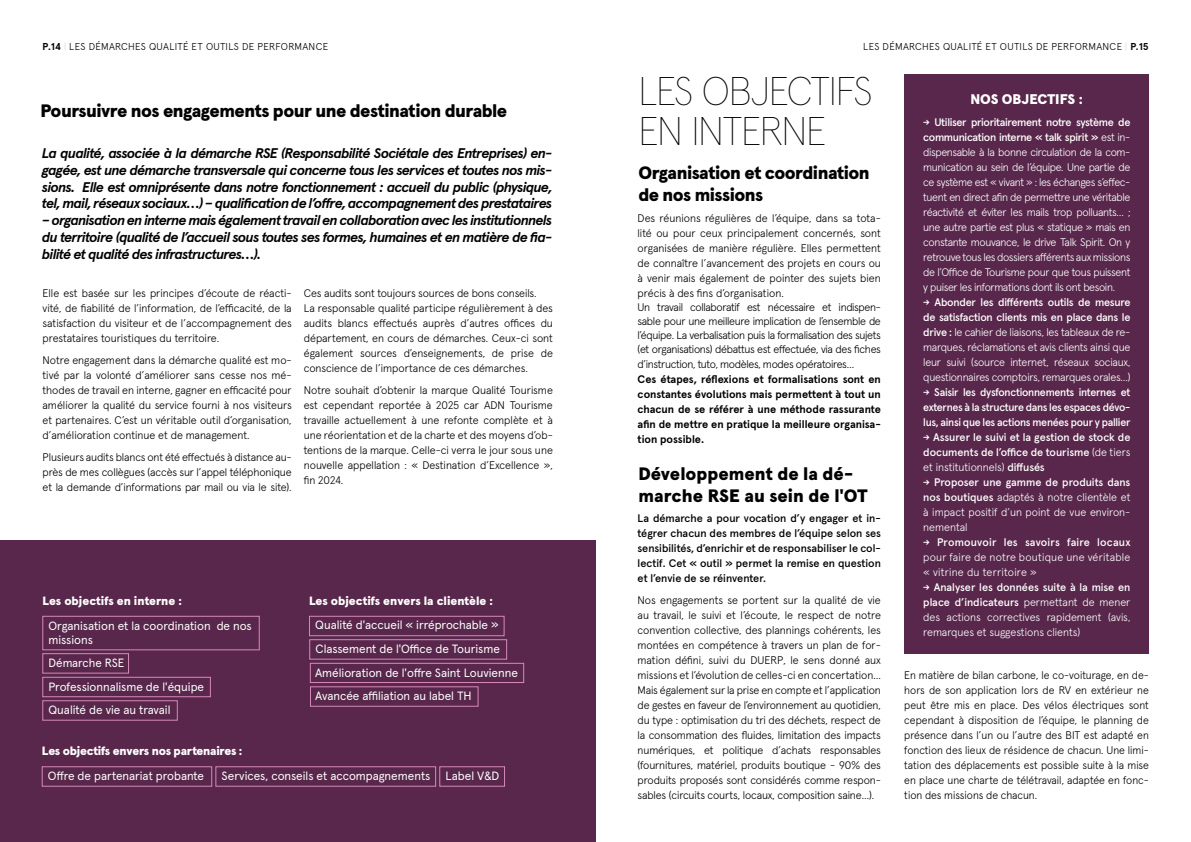
<style>
.page{position:relative;width:1191px;height:842px;background:#fff}
.page>*{position:absolute;margin:0;border:0;box-sizing:border-box;transform-origin:0 0}
.t1{font:100 40px/40px "Apercu Pro";letter-spacing:-.04em;color:#020203}
.t2{font:900 18px/22px "Apercu Pro";letter-spacing:-.03em;color:#020203}
.t3{font:900 18px/22px "Apercu Pro";color:#020203}
.t4{font:italic 700 14px/16.8px "Apercu Pro";letter-spacing:-.05em;color:#020203;text-align:justify}
.t5{font:900 14px "Apercu Pro";letter-spacing:-.005em;color:#fff}
.t6{font:12px/23.5px "Apercu Pro";color:#fff}
.t7{font:900 12px "Apercu Pro";letter-spacing:-.01em;color:#fff}
.t8{font:300 11px/15px "Apercu Pro";letter-spacing:-.01em;color:#000;text-align:justify}
.t9{font:300 11px/15px "Apercu Pro";letter-spacing:-.01em;color:#fff;text-align:justify}
.t10{font:500 11px/15px "Apercu Pro";letter-spacing:-.025em;color:#fff;text-align:justify}
.t11{font:500 11px/15px "Apercu Pro";color:#000;text-align:justify}
.t12{font:700 11px/15px "Apercu Pro";color:#000;text-align:justify}
.t13{font:300 11px "Apercu Pro";letter-spacing:-.03em;color:#000}
.t14{font:300 10px "Apercu Pro";letter-spacing:.03em;color:#020203}
.t15{font:300 10px "Apercu Pro";letter-spacing:.03em;color:#020304}
.s1{font-weight:700;color:#000}
.s2{font-weight:100;color:#d889b9}
.s3{font-weight:700}
.s4{font-weight:500;font-size:10.5px}
.s5{font-weight:500}
.s6{font-size:10.5px}
.s7{font-weight:300}
</style>
<div class="page">
<div style="left:0;top:540px;width:595px;height:302px;background:#58274b"></div>
<div style="left:42px;top:677px;width:169px;height:20px;border:1px solid #d889b9"></div>
<div style="left:42px;top:766px;width:170px;height:21px;border:1px solid #d889b9"></div>
<div style="left:309px;top:616px;width:195px;height:20px;border:1px solid #d889b9"></div>
<div style="left:215px;top:766px;width:221px;height:21px;border:1px solid #d889b9"></div>
<div style="left:439px;top:766px;width:66px;height:21px;border:1px solid #d889b9"></div>
<div style="left:42px;top:700px;width:136px;height:21px;border:1px solid #d889b9"></div>
<div style="left:310px;top:663px;width:214px;height:20px;border:1px solid #d889b9"></div>
<div style="left:42px;top:616px;width:218px;height:34px;border:1px solid #d889b9"></div>
<div style="left:42px;top:653px;width:87px;height:21px;border:1px solid #d889b9"></div>
<div style="left:309px;top:639px;width:198px;height:21px;border:1px solid #d889b9"></div>
<div style="left:310px;top:686px;width:168px;height:21px;border:1px solid #d889b9"></div>
<div style="left:904px;top:74px;width:244px;height:579px;background:#58274b"></div>
<p class="t14" style="left:43px;top:39px;width:287px"><span class="s1">P.14</span> <span class="s2">|</span> LES DÉMARCHES QUALITÉ ET OUTILS DE PERFORMANCE</p>
<h2 class="t2" style="left:40px;top:98px;width:468px">Poursuivre nos engagements pour une destination durable</h2>
<p class="t4" style="left:42px;top:144px;width:512px">La qualité, associée à la démarche RSE (Responsabilité Sociétale des Entreprises) en&shy;gagée, est une démarche transversale qui concerne tous les services et toutes nos mis&shy;sions. Elle est omniprésente dans notre fonctionnement : accueil du public (physique, tel, mail, réseaux sociaux…) – qualification de l’offre, accompagnement des prestataires</p>
<p class="t4" style="left:42px;top:211px;width:512px">– organisation en interne mais également travail en collaboration avec les institutionnels du territoire (qualité de l’accueil sous toutes ses formes, humaines et en matière de fia&shy;bilité et qualité des infrastructures…).</p>
<p class="t8" style="left:43px;top:285px;width:251px">Elle est basée sur les principes d’écoute de réacti&shy;vité, de fiabilité de l’information, de l’efficacité, de la satisfaction du visiteur et de l’accompagnement des prestataires touristiques du territoire.</p>
<p class="t8" style="left:43px;top:352px;width:251px">Notre engagement dans la démarche qualité est mo&shy;tivé par la volonté d’améliorer sans cesse nos mé&shy;thodes de travail en interne, gagner en efficacité pour améliorer la qualité du service fourni à nos visiteurs et partenaires. C’est un véritable outil d’organisation, d’amélioration continue et de management.</p>
<p class="t8" style="left:43px;top:449px;width:251px">Plusieurs audits blancs ont été effectués à distance au&shy;près de mes collègues (accès sur l’appel téléphonique et la demande d’informations par mail ou via le site).</p>
<p class="t8" style="left:304px;top:285px;width:251px;text-align:left">Ces audits sont toujours sources de bons conseils.<br>La responsable qualité participe régulièrement à des audits blancs effectués auprès d’autres offices du département, en cours de démarches. Ceux-ci sont également sources d’enseignements, de prise de conscience de l’importance de ces démarches.</p>
<p class="t8" style="left:304px;top:382px;width:251px">Notre souhait d’obtenir la marque Qualité Tourisme est cependant reportée à 2025 car ADN Tourisme travaille actuellement à une refonte complète et à une réorientation et de la charte et des moyens d’ob&shy;tentions de la marque. Celle-ci verra le jour sous une nouvelle appellation : « Destination d’Excellence », fin 2024.</p>
<p class="t7" style="left:43px;top:591px;width:141px">Les objectifs en interne :</p>
<p class="t7" style="left:309px;top:591px;width:185px">Les objectifs envers la clientèle :</p>
<p class="t6" style="left:49px;top:618px;width:205px;line-height:14px">Organisation et la coordination de nos missions</p>
<p class="t6" style="left:49px;top:650px;width:157px">Démarche RSE<br>Professionnalisme de l'équipe<br>Qualité de vie au travail</p>
<p class="t7" style="left:42px;top:741px;width:202px">Les objectifs envers nos partenaires :</p>
<p class="t6" style="left:315px;top:612px;width:185px">Qualité d'accueil « irréprochable »</p>
<p class="t6" style="left:315px;top:636px;width:186px">Classement de l'Office de Tourisme</p>
<p class="t6" style="left:315px;top:660px;width:205px">Amélioration de l'offre Saint Louvienne</p>
<p class="t6" style="left:315px;top:683px;width:158px">Avancée affiliation au label TH</p>
<p class="t6" style="left:48px;top:763px;width:158px">Offre de partenariat probante</p>
<p class="t6" style="left:222px;top:763px;width:210px">Services, conseils et accompagnements</p>
<p class="t6" style="left:445px;top:763px;width:55px">Label V&amp;D</p>
<p class="t15" style="left:863px;top:39px;width:287px">LES DÉMARCHES QUALITÉ ET OUTILS DE PERFORMANCE <span class="s2">|</span> <span class="s3">P.15</span></p>
<h1 class="t1" style="left:638px;top:67px;width:236px">LES OBJECTIFS<br>EN INTERNE</h1>
<h2 class="t2" style="left:638px;top:161px;width:233px">Organisation et coordination de nos missions</h2>
<p class="t8" style="left:637px;top:210px;width:245px">Des réunions régulières de l’équipe, dans sa tota&shy;lité ou pour ceux principalement concernés, sont organisées de manière régulière. Elles permettent de connaître l’avancement des projets en cours ou à venir mais également de pointer des sujets bien précis à des fins d’organisation.</p>
<p class="t8" style="left:637px;top:299px;width:245px;line-height:14px">Un travail collaboratif est nécessaire et indispen&shy;sable pour une meilleure implication de l’ensemble de l’équipe. La verbalisation puis la formalisation des sujets (et organisations) débattus est effectuée, via des fiches</p>
<p class="t13" style="left:637px;top:356px;width:218px">d’instruction, tuto, modèles, modes opératoires…</p>
<p class="t12" style="left:637px;top:371px;width:245px">Ces étapes, réflexions et formalisations sont en constantes évolutions mais permettent à tout un chacun de se référer à une méthode rassurante afin de mettre en pratique la meilleure organisa&shy;tion possible.</p>
<h2 class="t3" style="left:638px;top:461px;width:231px">Développement de la dé&shy;marche RSE au sein de l'OT</h2>
<p class="t11" style="left:637px;top:510px;width:245px">La démarche a pour vocation d’y engager et in&shy;tégrer chacun des membres de l’équipe selon ses sensibilités, d’enrichir et de responsabiliser le col&shy;lectif. Cet « outil » permet la remise en question et l’envie de se réinventer.</p>
<p class="t8" style="left:637px;top:592px;width:245px">Nos engagements se portent sur la qualité de vie au travail, le suivi et l’écoute, le respect de notre convention collective, des plannings cohérents, les montées en compétence à travers un plan de for&shy;mation défini, suivi du DUERP, le sens donné aux missions et l’évolution de celles-ci en concertation… Mais également sur la prise en compte et l’application de gestes en faveur de l’environnement au quotidien, du type : optimisation du tri des déchets, respect de la consommation des fluides, limitation des impacts numériques, et politique d’achats responsables (fournitures, matériel, produits boutique - 90% des produits proposés sont considérés comme respon&shy;sables (circuits courts, locaux, composition saine…).</p>
<p class="t5" style="left:970px;top:88px;width:114px">NOS OBJECTIFS :</p>
<p class="t9" style="left:923px;top:114px;width:209px"><span class="s4">→</span> <span class="s5">Utiliser prioritairement notre système de communication interne « talk spirit »</span> est in&shy;dispensable à la bonne circulation de la com&shy;munication au sein de l’équipe. Une partie de ce système est « vivant » : les échanges s’effec&shy;tuent en direct afin de permettre une véritable réactivité et éviter les mails trop polluants… ; une autre partie est plus « statique » mais en constante mouvance, le drive Talk Spirit. On y retrouve tous les dossiers afférents aux missions de l’Office de Tourisme pour que tous puissent y puiser les informations dont ils ont besoin.</p>
<p class="t9" style="left:923px;top:294px;width:209px"><span class="s4">→</span> <span class="s5">Abonder les différents outils de mesure de satisfaction clients mis en place dans le drive :</span> le cahier de liaisons, les tableaux de re&shy;marques, réclamations et avis clients ainsi que leur suivi (source internet, réseaux sociaux, questionnaires comptoirs, remarques orales…)</p>
<p class="t10" style="left:923px;top:384px;width:209px"><span class="s6">→</span> Saisir les dysfonctionnements internes et externes à la structure dans les espaces dévo&shy;lus, ainsi que les actions menées pour y pallier</p>
<p class="t10" style="left:923px;top:429px;width:209px"><span class="s6">→</span> Assurer le suivi et la gestion de stock de documents de l’office de tourisme <span class="s7">(de tiers et institutionnels)</span> diffusés</p>
<p class="t9" style="left:923px;top:474px;width:209px"><span class="s4">→</span> <span class="s5">Proposer une gamme de produits dans nos boutiques</span> adaptés à notre clientèle et à impact positif d’un point de vue environ&shy;nemental</p>
<p class="t9" style="left:923px;top:534px;width:209px"><span class="s4">→</span> <span class="s5">Promouvoir les savoirs faire locaux </span>pour faire de notre boutique une véritable « vitrine du territoire »</p>
<p class="t9" style="left:923px;top:579px;width:209px"><span class="s4">→</span> <span class="s5">Analyser les données suite à la mise en place d’indicateurs</span> permettant de mener des actions correctives rapidement (avis, remarques et suggestions clients)</p>
<p class="t8" style="left:904px;top:667px;width:246px">En matière de bilan carbone, le co-voiturage, en de&shy;hors de son application lors de RV en extérieur ne peut être mis en place. Des vélos électriques sont cependant à disposition de l’équipe, le planning de présence dans l’un ou l’autre des BIT est adapté en fonction des lieux de résidence de chacun. Une limi&shy;tation des déplacements est possible suite à la mise en place une charte de télétravail, adaptée en fonc&shy;tion des missions de chacun.</p>
</div>
